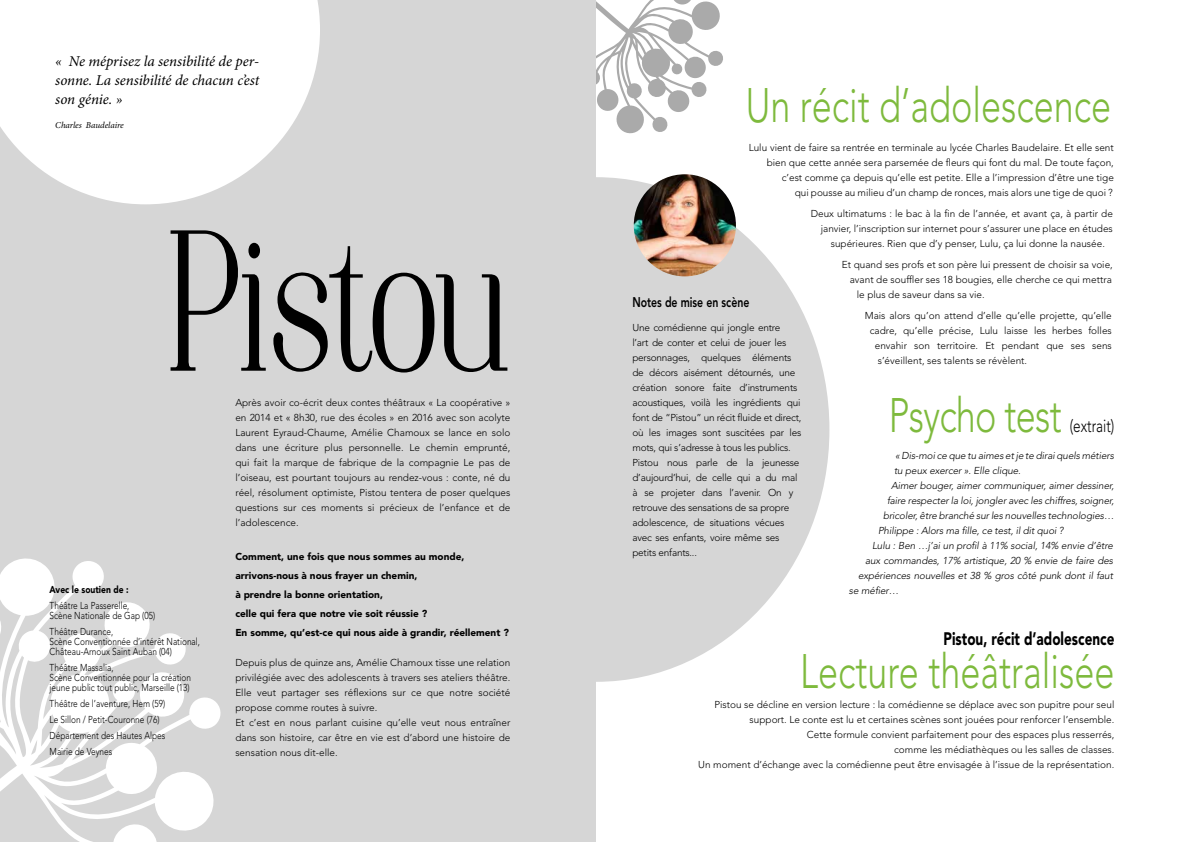
<style>
.page{position:relative;width:1191px;height:842px;background:#fff}
.page>*{position:absolute;margin:0;border:0;box-sizing:border-box;transform-origin:0 0}
.t1{font:200.4px "Night Still Comes";letter-spacing:-.04em;color:#000;scale:.75 1}
.t2{font:300 48px "Avenir";color:#7eba3d;scale:.75 1}
.t3{font:300 48px "Avenir";letter-spacing:-.02em;color:#7eba3d;scale:.75 1}
.t4{font:900 18px "Avenir";color:#000;scale:.75 1}
.t5{font:300 18px "Avenir";color:#000;scale:.75 1}
.t6{font:italic 15px/19px "Minion Pro";letter-spacing:-.005em;color:#000;text-align:justify}
.t7{font:800 14px "Avenir";color:#000;scale:.75 1}
.t8{font:300 10px/15px "Avenir";color:#000;text-align:right}
.t9{font:300 10px/15px "Avenir";letter-spacing:-.02em;color:#000}
.t10{font:italic 300 10px "Avenir";letter-spacing:-.01em;color:#000}
.t11{font:300 10px/10px "Avenir";color:#000;scale:.83 1}
.t12{font:900 10px/19px "Avenir";color:#000}
.t13{font:900 10px "Avenir";color:#000;scale:.85 1}
.t14{font:italic 9px "Minion Pro";letter-spacing:-.01em;color:#000}
</style>
<div class="page">
<div style="left:0;top:0;width:595px;height:842px;background:#d6d6d6"></div>
<svg style="left:0;top:0;width:320px;height:204px;background:#f9f9f9"></svg>
<svg style="left:0;top:558px;width:221px;height:284px"></svg>
<div style="left:363px;top:177px;width:466px;height:505px;background:#d6d6d6;border-radius:50%"></div>
<img style="left:634px;top:174px;width:102px;height:102px;border-radius:51px">
<svg style="left:595px;top:0;width:128px;height:135px"></svg>
<div style="left:281px;top:184px;width:314px;height:577px;background:#d6d6d6"></div>
<h3 class="t6" style="left:55px;top:52px;width:205px">« Ne méprisez la sensibilité de per&shy;sonne. La sensibilité de chacun c’est son génie. »</h3>
<p class="t14" style="left:55px;top:119px;width:70px">Charles Baudelaire</p>
<h1 class="t1" style="left:166px;top:217px;width:461px">Pistou</h1>
<p class="t13" style="left:50px;top:583px;width:94px">Avec le soutien de :</p>
<p class="t11" style="left:50px;top:600px;width:129px">Théâtre La Passerelle,<br>Scène Nationale de Gap (05)</p>
<p class="t11" style="left:50px;top:626px;width:183px">Théâtre Durance,<br>Scène Conventionnée d’intérêt National,<br>Château-Arnoux Saint Auban (04)</p>
<p class="t11" style="left:50px;top:662px;width:172px">Théâtre Massalia,<br>Scène Conventionnée pour la création jeune public tout public, Marseille (13)</p>
<p class="t11" style="left:50px;top:695px;width:141px;line-height:16px">Théâtre de l’aventure, Hem (59)<br>Le Sillon / Petit-Couronne (76)<br>Département des Hautes Alpes<br>Mairie de Veynes</p>
<p class="t8" style="left:235px;top:395px;width:276px;text-align:justify">Après avoir co-écrit deux contes théâtraux « La coopérative » en 2014 et « 8h30, rue des écoles » en 2016 avec son acolyte Laurent Eyraud-Chaume, Amélie Chamoux se lance en solo dans une écriture plus personnelle. Le chemin emprunté, qui fait la marque de fabrique de la compagnie Le pas de l’oiseau, est pourtant toujours au rendez-vous : conte, né du réel, résolument optimiste, Pistou tentera de poser quelques questions sur ces moments si précieux de l’enfance et de l’adolescence.</p>
<p class="t12" style="left:235px;top:547px;width:275px">Comment, une fois que nous sommes au monde, arrivons-nous à nous frayer un chemin,<br>à prendre la bonne orientation,<br>celle qui fera que notre vie soit réussie ?<br>En somme, qu’est-ce qui nous aide à grandir, réellement ?</p>
<p class="t8" style="left:235px;top:655px;width:276px;text-align:left">Depuis plus de quinze ans, Amélie Chamoux tisse une relation privilégiée avec des adolescents à travers ses ateliers théâtre.<br>Elle veut partager ses réflexions sur ce que notre société propose comme routes à suivre.<br>Et c’est en nous parlant cuisine qu’elle veut nous entraîner dans son histoire, car être en vie est d’abord une histoire de sensation nous dit-elle.</p>
<h2 class="t2" style="left:746px;top:77px;width:489px">Un récit d’adolescence</h2>
<p class="t8" style="left:748px;top:140px;width:367px">Lulu vient de faire sa rentrée en terminale au lycée Charles Baudelaire. Et elle sent bien que cette année sera parsemée de fleurs qui font du mal. De toute façon, c’est comme ça depuis qu’elle est petite. Elle a l’impression d’être une tige<br>qui pousse au milieu d’un champ de ronces, mais alors une tige de quoi ?</p>
<p class="t8" style="left:810px;top:206px;width:304px">Deux ultimatums : le bac à la fin de l’année, et avant ça, à partir de</p>
<p class="t8" style="left:820px;top:221px;width:293px">janvier, l’inscription sur internet pour s’assurer une place en études</p>
<p class="t8" style="left:830px;top:236px;width:276px">supérieures. Rien que d’y penser, Lulu, ça lui donne la nausée.</p>
<p class="t8" style="left:841px;top:257px;width:273px">Et quand ses profs et son père lui pressent de choisir sa voie,</p>
<p class="t8" style="left:849px;top:272px;width:264px">avant de souffler ses 18 bougies, elle cherche ce qui mettra</p>
<p class="t8" style="left:856px;top:287px;width:129px">le plus de saveur dans sa vie.</p>
<p class="t8" style="left:864px;top:308px;width:249px">Mais alors qu’on attend d’elle qu’elle projette, qu’elle</p>
<p class="t8" style="left:869px;top:323px;width:244px">cadre, qu’elle précise, Lulu laisse les herbes folles</p>
<p class="t8" style="left:874px;top:338px;width:239px">envahir son territoire. Et pendant que ses sens</p>
<p class="t8" style="left:877px;top:353px;width:151px">s’éveillent, ses talents se révèlent.</p>
<h3 class="t7" style="left:632px;top:294px;width:158px">Notes de mise en scène</h3>
<p class="t9" style="left:632px;top:320px;width:171px">Une comédienne qui jongle entre<br>l’art de conter et celui de jouer les personnages, quelques éléments de décors aisément détournés, une création sonore faite d’instruments acoustiques, voilà les ingrédients qui font de “Pistou” un récit fluide et direct, où les images sont suscitées par les mots, qui s’adresse à tous les publics.<br>Pistou nous parle de la jeunesse d’aujourd’hui, de celle qui a du mal à se projeter dans l’avenir. On y retrouve des sensations de sa propre adolescence, de situations vécues avec ses enfants, voire même ses petits enfants...</p>
<h2 class="t3" style="left:888px;top:387px;width:232px">Psycho test</h2>
<h3 class="t5" style="left:1069px;top:415px;width:61px">(extrait)</h3>
<p class="t10" style="left:895px;top:450px;width:220px">« Dis-moi ce que tu aimes et je te dirai quels métiers</p>
<p class="t10" style="left:894px;top:465px;width:128px">tu peux exercer ». Elle clique.</p>
<p class="t10" style="left:891px;top:480px;width:225px">Aimer bouger, aimer communiquer, aimer dessiner,</p>
<p class="t10" style="left:887px;top:495px;width:229px">faire respecter la loi, jongler avec les chiffres, soigner,</p>
<p class="t10" style="left:883px;top:510px;width:233px">bricoler, être branché sur les nouvelles technologies…</p>
<p class="t10" style="left:878px;top:525px;width:187px">Philippe : Alors ma fille, ce test, il dit quoi ?</p>
<p class="t10" style="left:872px;top:540px;width:243px">Lulu : Ben …j’ai un profil à 11% social, 14% envie d’être</p>
<p class="t10" style="left:865px;top:555px;width:250px">aux commandes, 17% artistique, 20 % envie de faire des</p>
<p class="t10" style="left:858px;top:570px;width:257px">expériences nouvelles et 38 % gros côté punk dont il faut</p>
<p class="t10" style="left:849px;top:585px;width:51px">se méfier…</p>
<h3 class="t4" style="left:943px;top:628px;width:229px">Pistou, récit d’adolescence</h3>
<h2 class="t2" style="left:800px;top:643px;width:420px">Lecture théâtralisée</h2>
<p class="t8" style="left:698px;top:697px;width:417px">Pistou se décline en version lecture : la comédienne se déplace avec son pupitre pour seul support. Le conte est lu et certaines scènes sont jouées pour renforcer l’ensemble.<br>Cette formule convient parfaitement pour des espaces plus resserrés,<br>comme les médiathèques ou les salles de classes.<br>Un moment d’échange avec la comédienne peut être envisagée à l’issue de la représentation.</p>
</div>
